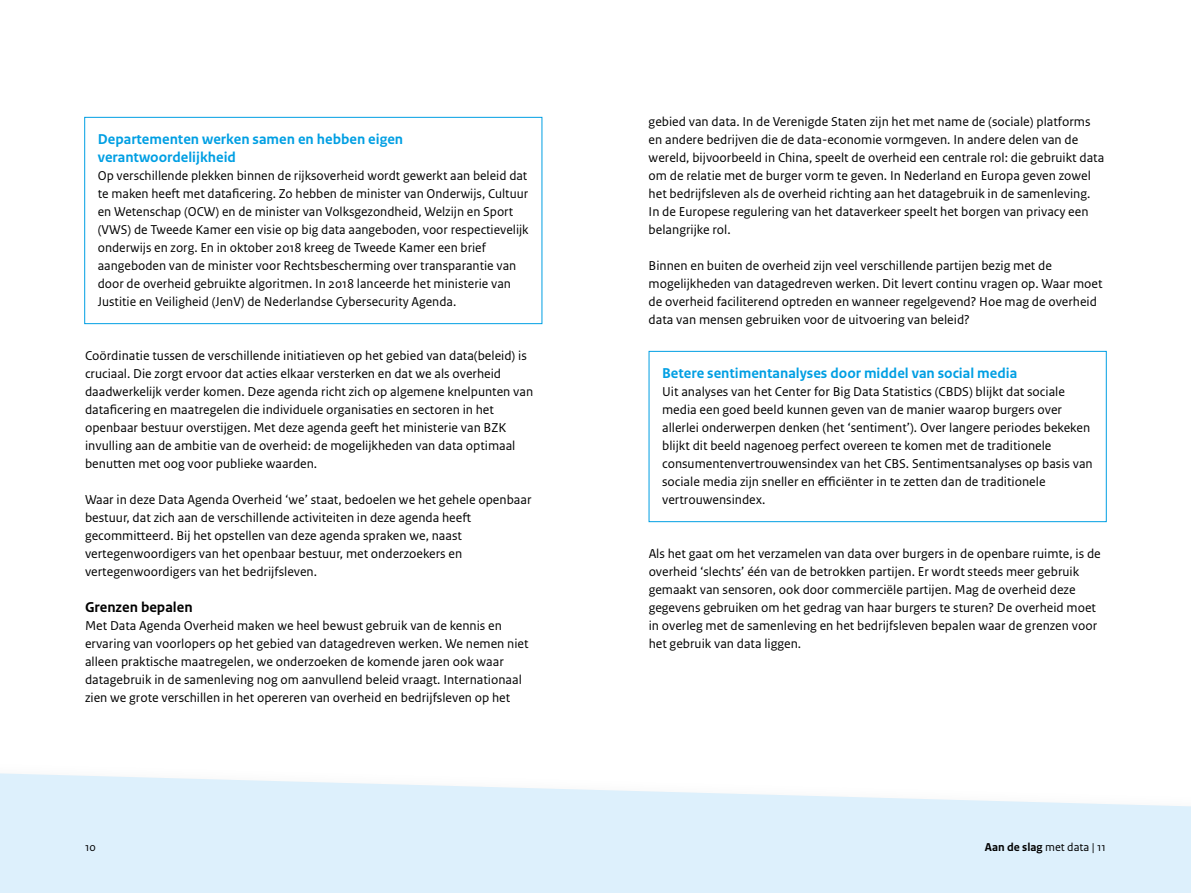
<style>
.page{position:relative;width:1191px;height:893px;background:#fff}
.page>*{position:absolute;margin:0;border:0;box-sizing:border-box;transform-origin:0 0}
.t1{font:700 15px/18px "Rijksoverheid Sans Text";color:#009fe3}
.t2{font:700 15px "Rijksoverheid Sans Text";color:#000}
.t3{font:13.5px/18px "Rijksoverheid Sans Text";color:#000}
.t4{font:12px "Rijksoverheid Sans Text";color:#000}
.s1{font-weight:700}
</style>
<div class="page">
<svg style="left:0;top:773px;width:1191px;height:120px;background:#e1f1fc"></svg>
<div style="left:84px;top:117px;width:458px;height:207px;border:1px solid #009fe3"></div>
<div style="left:648px;top:351px;width:458px;height:171px;border:1px solid #009fe3"></div>
<p class="t1" style="left:98px;top:130px;width:307px">Departementen werken samen en hebben eigen verantwoordelijkheid</p>
<p class="t3" style="left:98px;top:167px;width:432px">Op verschillende plekken binnen de rijksoverheid wordt gewerkt aan beleid dat te maken heeft met dataficering. Zo hebben de minister van Onderwijs, Cultuur en Wetenschap (OCW) en de minister van Volksgezondheid, Welzijn en Sport (VWS) de Tweede Kamer een visie op big data aangeboden, voor respectievelijk onderwijs en zorg. En in oktober 2018 kreeg de Tweede Kamer een brief aangeboden van de minister voor Rechtsbescherming over transparantie van door de overheid gebruikte algoritmen. In 2018 lanceerde het ministerie van Justitie en Veiligheid (JenV) de Nederlandse Cybersecurity Agenda.</p>
<p class="t3" style="left:85px;top:347px;width:450px">Coördinatie tussen de verschillende initiatieven op het gebied van data(beleid) is cruciaal. Die zorgt ervoor dat acties elkaar versterken en dat we als overheid daadwerkelijk verder komen. Deze agenda richt zich op algemene knelpunten van dataficering en maatregelen die individuele organisaties en sectoren in het openbaar bestuur overstijgen. Met deze agenda geeft het ministerie van BZK invulling aan de ambitie van de overheid: de mogelijkheden van data optimaal benutten met oog voor publieke waarden.</p>
<p class="t3" style="left:85px;top:491px;width:448px">Waar in deze Data Agenda Overheid ‘we’ staat, bedoelen we het gehele openbaar bestuur, dat zich aan de verschillende activiteiten in deze agenda heeft gecommitteerd. Bij het opstellen van deze agenda spraken we, naast vertegenwoordigers van het openbaar bestuur, met onderzoekers en vertegenwoordigers van het bedrijfsleven.</p>
<p class="t2" style="left:85px;top:599px;width:109px">Grenzen bepalen</p>
<p class="t3" style="left:85px;top:617px;width:445px">Met Data Agenda Overheid maken we heel bewust gebruik van de kennis en ervaring van voorlopers op het gebied van datagedreven werken. We nemen niet alleen praktische maatregelen, we onderzoeken de komende jaren ook waar datagebruik in de samenleving nog om aanvullend beleid vraagt. Internationaal zien we grote verschillen in het opereren van overheid en bedrijfsleven op het</p>
<p class="t3" style="left:648px;top:113px;width:457px">gebied van data. In de Verenigde Staten zijn het met name de (sociale) platforms en andere bedrijven die de data-economie vormgeven. In andere delen van de wereld, bijvoorbeeld in China, speelt de overheid een centrale rol: die gebruikt data om de relatie met de burger vorm te geven. In Nederland en Europa geven zowel het bedrijfsleven als de overheid richting aan het datagebruik in de samenleving.<br>In de Europese regulering van het dataverkeer speelt het borgen van privacy een belangrijke rol.</p>
<p class="t3" style="left:648px;top:257px;width:455px">Binnen en buiten de overheid zijn veel verschillende partijen bezig met de mogelijkheden van datagedreven werken. Dit levert continu vragen op. Waar moet de overheid faciliterend optreden en wanneer regelgevend? Hoe mag de overheid data van mensen gebruiken voor de uitvoering van beleid?</p>
<p class="t1" style="left:662px;top:364px;width:357px">Betere sentimentanalyses door middel van social media</p>
<p class="t3" style="left:662px;top:383px;width:432px">Uit analyses van het Center for Big Data Statistics (CBDS) blijkt dat sociale media een goed beeld kunnen geven van de manier waarop burgers over allerlei onderwerpen denken (het ‘sentiment’). Over langere periodes bekeken blijkt dit beeld nagenoeg perfect overeen te komen met de traditionele consumentenvertrouwensindex van het CBS. Sentimentsanalyses op basis van sociale media zijn sneller en efficiënter in te zetten dan de traditionele vertrouwensindex.</p>
<p class="t3" style="left:648px;top:545px;width:453px">Als het gaat om het verzamelen van data over burgers in de openbare ruimte, is de overheid ‘slechts’ één van de betrokken partijen. Er wordt steeds meer gebruik gemaakt van sensoren, ook door commerciële partijen. Mag de overheid deze gegevens gebruiken om het gedrag van haar burgers te sturen? De overheid moet in overleg met de samenleving en het bedrijfsleven bepalen waar de grenzen voor het gebruik van data liggen.</p>
<p class="t4" style="left:85px;top:840px;width:12px">10</p>
<p class="t4" style="left:984px;top:840px;width:123px"><span class="s1">Aan de slag</span> met data | 11</p>
</div>
